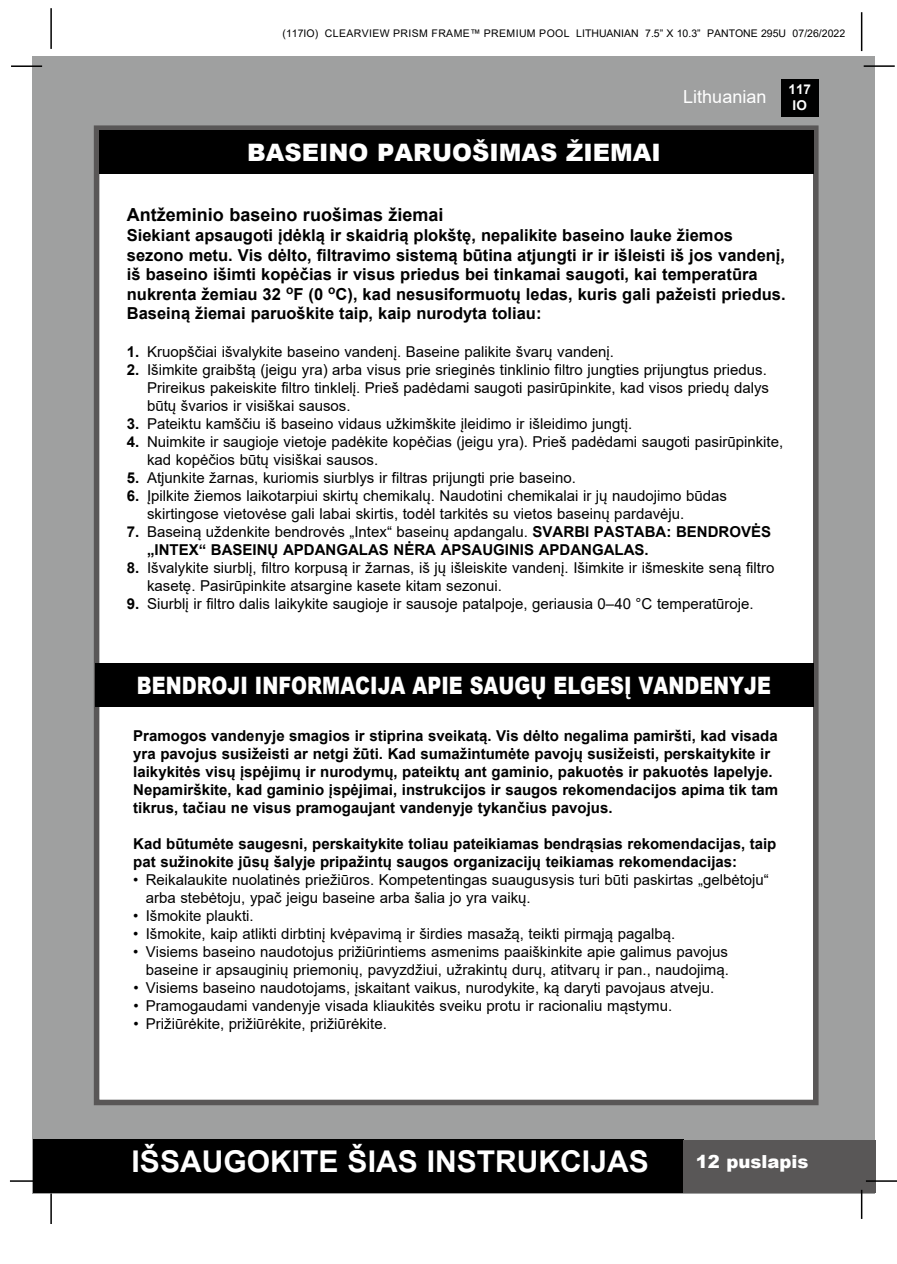
<style>
.page{position:relative;width:897px;height:1264px;background:#fff}
.page>*{position:absolute;margin:0;border:0;box-sizing:border-box;transform-origin:0 0}
.t1{font:700 30px "Arial";color:#fff}
.t2{font:900 24px "Arial";color:#fff;scale:.8 1}
.t3{font:900 24px "Arial";color:#fff}
.t4{font:700 18px "Arial";color:#000}
.t5{font:18px "Arial";color:#fff}
.t6{font:900 18px "Arial";color:#fff}
.t7{font:700 16.5px/19.5px "Arial";color:#000}
.t8{font:15px/18px "Arial";color:#000}
.t9{font:700 15px/18px "Arial";color:#000}
.t10{font:700 13.5px/16.2px "Arial";color:#fff;text-align:center}
.t11{font:10.5px "Arial";color:#000}
.s1{font-weight:700}
.s2{font-weight:400}
</style>
<div class="page">
<div style="left:33px;top:56px;width:842px;height:1137px;background:#9fa0a0"></div>
<div style="left:780px;top:79px;width:38px;height:38px;background:#000"></div>
<hr style="left:863px;top:65px;width:31px;height:2px;background:#000">
<hr style="left:50px;top:8px;width:2px;height:41px;background:#000">
<hr style="left:860px;top:12px;width:2px;height:39px;background:#000">
<div style="left:33px;top:1140px;width:650px;height:53px;background:#000"></div>
<div style="left:682px;top:1140px;width:193px;height:53px;background:#595757"></div>
<hr style="left:865px;top:1180px;width:31px;height:1px;background:#000">
<hr style="left:860px;top:1189px;width:2px;height:30px;background:#000">
<hr style="left:50px;top:1193px;width:2px;height:31px;background:#000">
<hr style="left:10px;top:1180px;width:31px;height:1px;background:#000">
<hr style="left:11px;top:65px;width:31px;height:2px;background:#000">
<div style="left:94px;top:125px;width:724px;height:980px;background:#fff;border:6px solid #595757"></div>
<div style="left:99px;top:130px;width:714px;height:44px;background:#000"></div>
<div style="left:96px;top:663px;width:717px;height:44px;background:#000"></div>
<p class="t11" style="left:282px;top:26px;width:564px">(117IO) CLEARVIEW PRISM FRAME™ PREMIUM POOL LITHUANIAN 7.5” X 10.3” PANTONE 295U 07/26/2022</p>
<h2 class="t3" style="left:247px;top:135px;width:415px">BASEINO PARUOŠIMAS ŽIEMAI</h2>
<p class="t5" style="left:683px;top:84px;width:85px">Lithuanian</p>
<p class="t10" style="left:788px;top:81px;width:24px">117<br>IO</p>
<p class="t4" style="left:127px;top:202px;width:318px">Antžeminio baseino ruošimas žiemai</p>
<p class="t7" style="left:127px;top:226px;width:660px">Siekiant apsaugoti įdėklą ir skaidrią plokštę, nepalikite baseino lauke žiemos sezono metu. Vis dėlto, filtravimo sistemą būtina atjungti ir ir išleisti iš jos vandenį, iš baseino išimti kopėčias ir visus priedus bei tinkamai saugoti, kai temperatūra nukrenta žemiau 32 <sup>o</sup>F (0 <sup>o</sup>C), kad nesusiformuotų ledas, kuris gali pažeisti priedus.<br>Baseiną žiemai paruoškite taip, kaip nurodyta toliau:</p>
<p class="t8" style="left:127px;top:342px;width:488px"><span class="s1">1.</span> Kruopščiai išvalykite baseino vandenį. Baseine palikite švarų vandenį.</p>
<p class="t8" style="left:147px;top:360px;width:623px;text-indent:-20px"><span class="s1">2.</span> Išimkite graibštą (jeigu yra) arba visus prie srieginės tinklinio filtro jungties prijungtus priedus.<br>Prireikus pakeiskite filtro tinklelį. Prieš padėdami saugoti pasirūpinkite, kad visos priedų dalys būtų švarios ir visiškai sausos.</p>
<p class="t8" style="left:127px;top:414px;width:507px"><span class="s1">3.</span> Pateiktu kamščiu iš baseino vidaus užkimškite įleidimo ir išleidimo jungtį.</p>
<p class="t8" style="left:147px;top:432px;width:637px;text-indent:-20px"><span class="s1">4.</span> Nuimkite ir saugioje vietoje padėkite kopėčias (jeigu yra). Prieš padėdami saugoti pasirūpinkite, kad kopėčios būtų visiškai sausos.</p>
<p class="t8" style="left:127px;top:468px;width:450px"><span class="s1">5.</span> Atjunkite žarnas, kuriomis siurblys ir filtras prijungti prie baseino.</p>
<p class="t8" style="left:147px;top:486px;width:581px;text-indent:-20px"><span class="s1">6.</span> Įpilkite žiemos laikotarpiui skirtų chemikalų. Naudotini chemikalai ir jų naudojimo būdas skirtingose vietovėse gali labai skirtis, todėl tarkitės su vietos baseinų pardavėju.</p>
<p class="t9" style="left:147px;top:523px;width:625px;text-indent:-20px">7. <span class="s2">Baseiną uždenkite bendrovės „Intex“ baseinų apdangalu.</span> SVARBI PASTABA: BENDROVĖS „INTEX“ BASEINŲ APDANGALAS NĖRA APSAUGINIS APDANGALAS.</p>
<p class="t8" style="left:147px;top:558px;width:628px;text-indent:-20px"><span class="s1">8.</span> Išvalykite siurblį, filtro korpusą ir žarnas, iš jų išleiskite vandenį. Išimkite ir išmeskite seną filtro kasetę. Pasirūpinkite atsargine kasete kitam sezonui.</p>
<p class="t8" style="left:127px;top:594px;width:628px"><span class="s1">9.</span> Siurblį ir filtro dalis laikykite saugioje ir sausoje patalpoje, geriausia 0–40 °C temperatūroje.</p>
<h2 class="t2" style="left:137px;top:667px;width:794px">BENDROJI INFORMACIJA APIE SAUGŲ ELGESĮ VANDENYJE</h2>
<p class="t9" style="left:133px;top:727px;width:646px">Pramogos vandenyje smagios ir stiprina sveikatą. Vis dėlto negalima pamiršti, kad visada yra pavojus susižeisti ar netgi žūti. Kad sumažintumėte pavojų susižeisti, perskaitykite ir laikykitės visų įspėjimų ir nurodymų, pateiktų ant gaminio, pakuotės ir pakuotės lapelyje.<br>Nepamirškite, kad gaminio įspėjimai, instrukcijos ir saugos rekomendacijos apima tik tam tikrus, tačiau ne visus pramogaujant vandenyje tykančius pavojus.</p>
<p class="t9" style="left:133px;top:835px;width:644px">Kad būtumėte saugesni, perskaitykite toliau pateikiamas bendrąsias rekomendacijas, taip pat sužinokite jūsų šalyje pripažintų saugos organizacijų teikiamas rekomendacijas:</p>
<p class="t8" style="left:146px;top:870px;width:624px;text-indent:-12px">• Reikalaukite nuolatinės priežiūros. Kompetentingas suaugusysis turi būti paskirtas „gelbėtoju“ arba stebėtoju, ypač jeigu baseine arba šalia jo yra vaikų.</p>
<p class="t8" style="left:133px;top:906px;width:122px">• Išmokite plaukti.</p>
<p class="t8" style="left:133px;top:924px;width:543px">• Išmokite, kaip atlikti dirbtinį kvėpavimą ir širdies masažą, teikti pirmąją pagalbą.</p>
<p class="t8" style="left:133px;top:942px;width:597px;text-align:right">• Visiems baseino naudotojus prižiūrintiems asmenims paaiškinkite apie galimus pavojus baseine ir apsauginių priemonių, pavyzdžiui, užrakintų durų, atitvarų ir pan., naudojimą.</p>
<p class="t8" style="left:133px;top:978px;width:582px">• Visiems baseino naudotojams, įskaitant vaikus, nurodykite, ką daryti pavojaus atveju.</p>
<p class="t8" style="left:133px;top:996px;width:540px">• Pramogaudami vandenyje visada kliaukitės sveiku protu ir racionaliu mąstymu.</p>
<p class="t8" style="left:133px;top:1014px;width:255px">• Prižiūrėkite, prižiūrėkite, prižiūrėkite.</p>
<h1 class="t1" style="left:132px;top:1140px;width:518px">IŠSAUGOKITE ŠIAS INSTRUKCIJAS</h1>
<p class="t6" style="left:695px;top:1149px;width:114px">12 puslapis</p>
</div>
